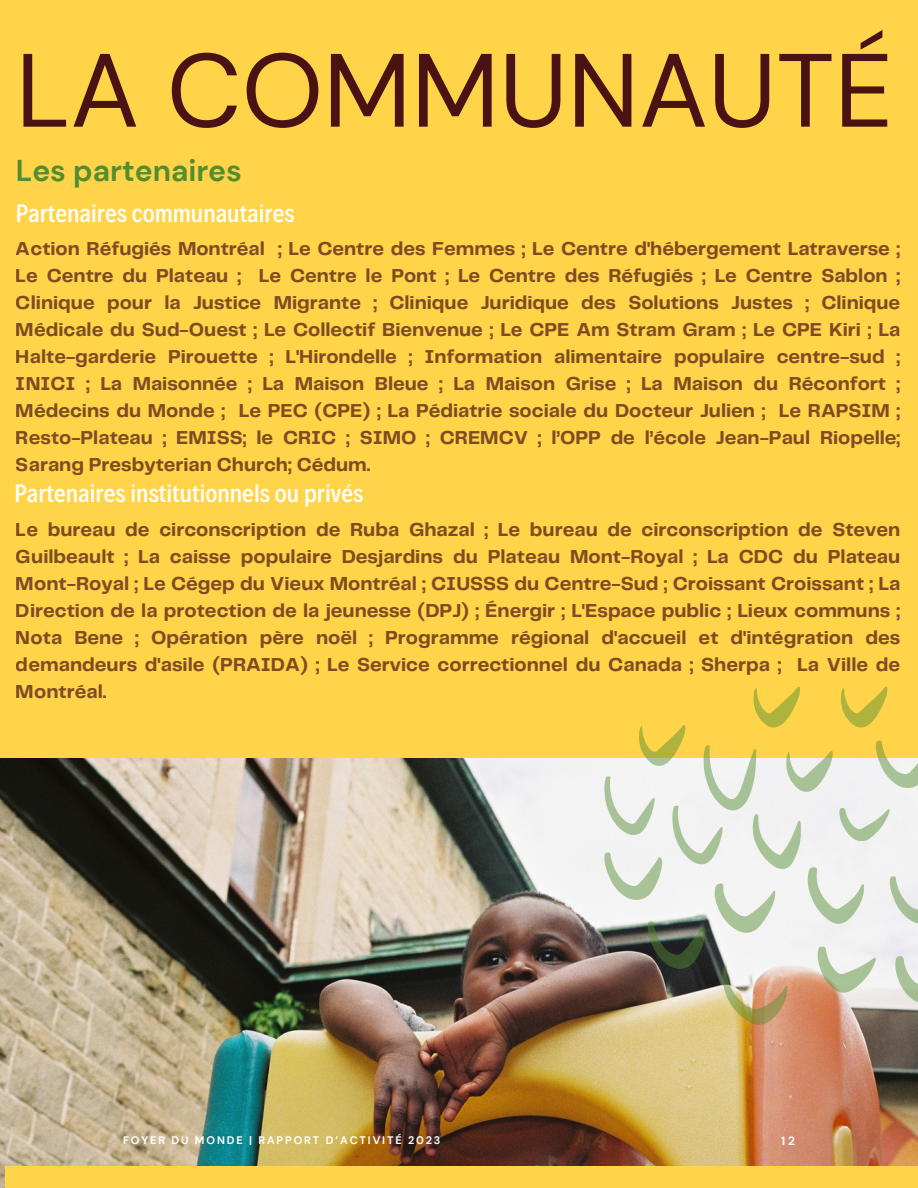
<style>
.page{position:relative;width:918px;height:1188px;background:#ffd449}
.page>*{position:absolute;margin:0;border:0;box-sizing:border-box;transform-origin:0 0}
.t1{font:103.95px "DM Sans";color:#4a1313}
.t2{font:700 30px "DM Sans";color:#548c2f}
.t3{font:500 25.5px "Decalotype";color:#fff}
.t4{font:700 19.5px/27px "Telegraf";color:#4a1313;text-align:justify}
.t5{font:700 12px "DM Sans";color:#fff}
.t6{font:700 10.95px "DM Sans";letter-spacing:.17em;color:#fff}
</style>
<div class="page">
<img style="left:0;top:759px;width:918px;height:429px">
<div style="left:6px;top:1166px;width:912px;height:22px;background:#ffd449"></div>
<svg style="left:604px;top:686px;width:314px;height:339px"></svg>
<h1 class="t1" style="left:16px;top:24px;width:879px">LA COMMUNAUTÉ</h1>
<h2 class="t2" style="left:16px;top:151px;width:228px">Les partenaires</h2>
<h3 class="t3" style="left:16px;top:196px;width:280px">Partenaires communautaires</h3>
<p class="t4" style="left:16px;top:236px;width:886px">Action Réfugiés Montréal ; Le Centre des Femmes ; Le Centre d'hébergement Latraverse ; Le Centre du Plateau ; Le Centre le Pont ; Le Centre des Réfugiés ; Le Centre Sablon ; Clinique pour la Justice Migrante ; Clinique Juridique des Solutions Justes ; Clinique Médicale du Sud-Ouest ; Le Collectif Bienvenue ; Le CPE Am Stram Gram ; Le CPE Kiri ; La Halte-garderie Pirouette ; L'Hirondelle ; Information alimentaire populaire centre-sud ; INICI ; La Maisonnée ; La Maison Bleue ; La Maison Grise ; La Maison du Réconfort ; Médecins du Monde ; Le PEC (CPE) ; La Pédiatrie sociale du Docteur Julien ; Le RAPSIM ; Resto-Plateau ; EMISS; le CRIC ; SIMO ; CREMCV ; l’OPP de l’école Jean-Paul Riopelle; Sarang Presbyterian Church; Cédum.</p>
<h3 class="t3" style="left:14px;top:477px;width:350px">Partenaires institutionnels ou privés</h3>
<p class="t4" style="left:16px;top:517px;width:886px">Le bureau de circonscription de Ruba Ghazal ; Le bureau de circonscription de Steven Guilbeault ; La caisse populaire Desjardins du Plateau Mont-Royal ; La CDC du Plateau Mont-Royal ; Le Cégep du Vieux Montréal ; CIUSSS du Centre-Sud ; Croissant Croissant ; La Direction de la protection de la jeunesse (DPJ) ; Énergir ; L'Espace public ; Lieux communs ; Nota Bene ; Opération père noël ; Programme régional d'accueil et d'intégration des demandeurs d'asile (PRAIDA) ; Le Service correctionnel du Canada ; Sherpa ; La Ville de Montréal.</p>
<p class="t6" style="left:123px;top:1133px;width:319px">FOYER DU MONDE | RAPPORT D’ACTIVITÉ 2023</p>
<p class="t5" style="left:781px;top:1133px;width:15px">12</p>
</div>
